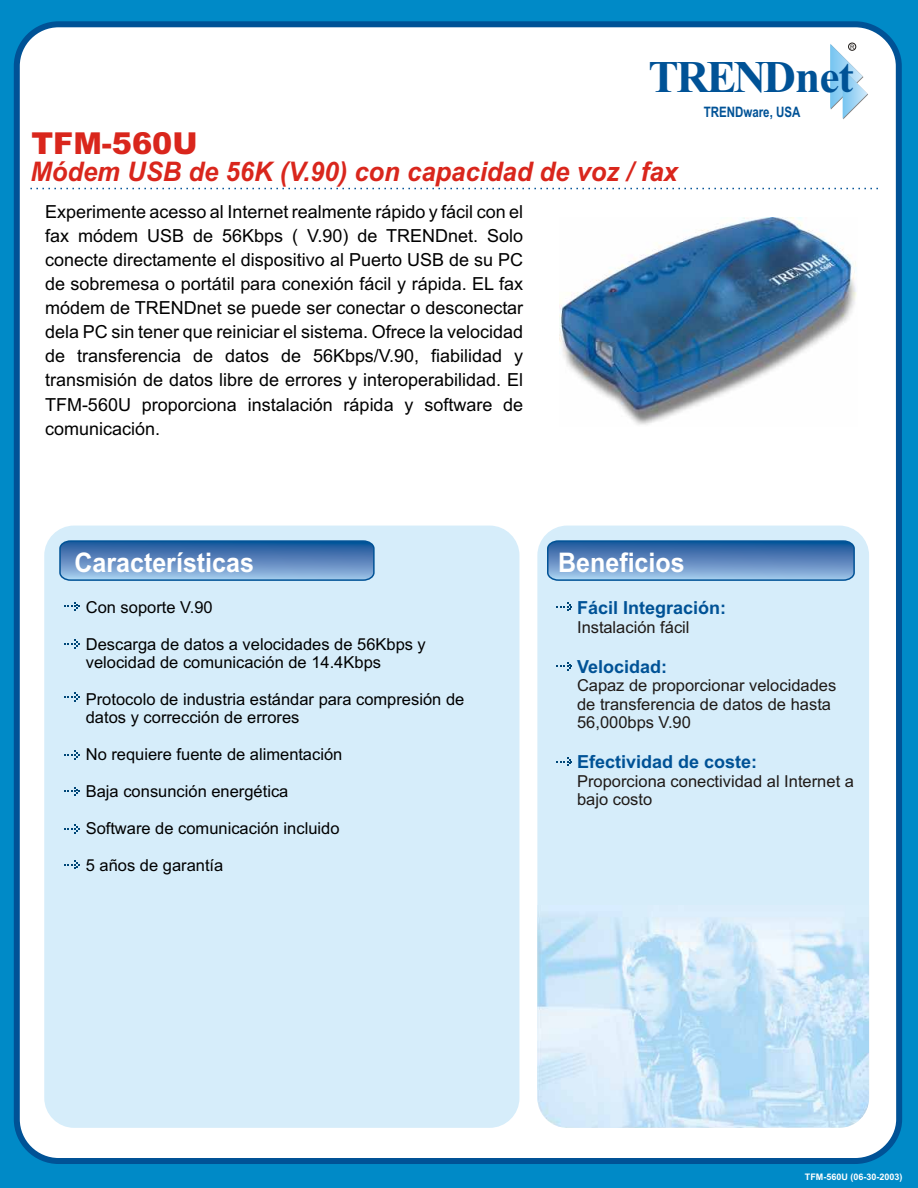
<style>
.page{position:relative;width:918px;height:1188px;background:#008ac7}
.page>*{position:absolute;margin:0;border:0;box-sizing:border-box;transform-origin:0 0}
.t1{font:700 45.3px "Times New Roman";letter-spacing:-.05em;color:#005296}
.t2{font:900 30.3px "Arial";color:#d9261c}
.t3{font:italic 700 27px "Arial";color:#d9261c;scale:.95 1}
.t4{font:700 27px "Arial";color:#fff;scale:.93 1}
.t5{font:18px/24.2px "Arial";color:#000;text-align:justify}
.t6{font:700 18px "Arial";color:#005296}
.t7{font:16.5px/18.5px "Arial";color:#000}
.t8{font:16.5px/18.5px "Arial";color:#1f1a17}
.t9{font:700 14.4px "Arial";color:#005296;scale:.8 1}
.t10{font:700 9px "Arial";color:#fff}
.t11{font:6.15px "Arial";color:#1f1a17}
</style>
<div class="page">
<div style="left:14px;top:21px;width:888px;height:1143px;background:#fff;border:6px solid #005296;border-radius:42px"></div>
<div style="left:537px;top:526px;width:332px;height:602px;background:#d6edfa;border-radius:30px"></div>
<img style="left:537px;top:917px;width:332px;height:211px">
<div style="left:44px;top:526px;width:475px;height:602px;background:#d6edfa;border-radius:30px"></div>
<svg style="left:64px;top:602px;width:16px;height:9px"></svg>
<svg style="left:547px;top:540px;width:308px;height:41px;background:#5888bd"></svg>
<svg style="left:59px;top:540px;width:316px;height:41px;background:#5888bd"></svg>
<svg style="left:30px;top:188px;width:848px;height:1px"></svg>
<img style="left:830px;top:44px;width:1px;height:65px">
<svg style="left:831px;top:44px;width:26px;height:75px"></svg>
<img style="left:843px;top:69px;width:25px;height:50px">
<div style="left:848px;top:43px;width:8px;height:8px;border:1px solid #1f1a17;border-radius:50%"></div>
<svg style="left:556px;top:602px;width:16px;height:9px"></svg>
<svg style="left:64px;top:639px;width:16px;height:9px"></svg>
<img style="left:559px;top:218px;width:298px;height:207px">
<svg style="left:64px;top:693px;width:16px;height:9px"></svg>
<svg style="left:64px;top:751px;width:16px;height:8px"></svg>
<svg style="left:64px;top:787px;width:16px;height:9px"></svg>
<svg style="left:64px;top:825px;width:16px;height:8px"></svg>
<svg style="left:64px;top:860px;width:16px;height:9px"></svg>
<svg style="left:556px;top:662px;width:16px;height:9px"></svg>
<svg style="left:556px;top:757px;width:16px;height:9px"></svg>
<p class="t11" style="left:850px;top:44px;width:6px">R</p>
<h1 class="t1" style="left:648px;top:61px;width:207px">TRENDnet</h1>
<p class="t9" style="left:704px;top:106px;width:122px">TRENDware, USA</p>
<h2 class="t2" style="left:31px;top:132px;width:168px">TFM-560U</h2>
<h3 class="t3" style="left:30px;top:162px;width:683px">Módem USB de 56K (V.90) con capacidad de voz / fax</h3>
<p class="t5" style="left:45px;top:201px;width:480px">Experimente acesso al Internet realmente rápido y fácil con el fax módem USB de 56Kbps ( V.90) de TRENDnet. Solo conecte directamente el dispositivo al Puerto USB de su PC de sobremesa o portátil para conexión fácil y rápida. EL fax módem de TRENDnet se puede ser conectar o desconectar dela PC sin tener que reiniciar el sistema. Ofrece la velocidad de transferencia de datos de 56Kbps/V.90, fiabilidad y transmisión de datos libre de errores y interoperabilidad. El TFM-560U proporciona instalación rápida y software de comunicación.</p>
<h3 class="t4" style="left:74px;top:553px;width:195px">Características</h3>
<h3 class="t4" style="left:558px;top:553px;width:138px">Beneficios</h3>
<p class="t7" style="left:86px;top:599px;width:128px">Con soporte V.90</p>
<p class="t7" style="left:86px;top:636px;width:342px">Descarga de datos a velocidades de 56Kbps y velocidad de comunicación de 14.4Kbps</p>
<p class="t7" style="left:86px;top:691px;width:380px">Protocolo de industria estándar para compresión de datos y corrección de errores</p>
<p class="t7" style="left:86px;top:747px;width:258px">No requiere fuente de alimentación</p>
<p class="t7" style="left:86px;top:784px;width:204px">Baja consunción energética</p>
<p class="t7" style="left:86px;top:820px;width:255px">Software de comunicación incluido</p>
<p class="t7" style="left:86px;top:857px;width:139px">5 años de garantía</p>
<p class="t6" style="left:577px;top:601px;width:151px">Fácil Integración:</p>
<p class="t8" style="left:577px;top:619px;width:114px">Instalación fácil</p>
<p class="t6" style="left:577px;top:660px;width:92px">Velocidad:</p>
<p class="t8" style="left:577px;top:678px;width:261px">Capaz de proporcionar velocidades de transferencia de datos de hasta<br>56,000bps V.90</p>
<p class="t6" style="left:577px;top:755px;width:182px">Efectividad de coste:</p>
<p class="t8" style="left:577px;top:773px;width:278px">Proporciona conectividad al Internet a bajo costo</p>
<p class="t10" style="left:805px;top:1173px;width:99px">TFM-560U (06-30-2003)</p>
</div>
